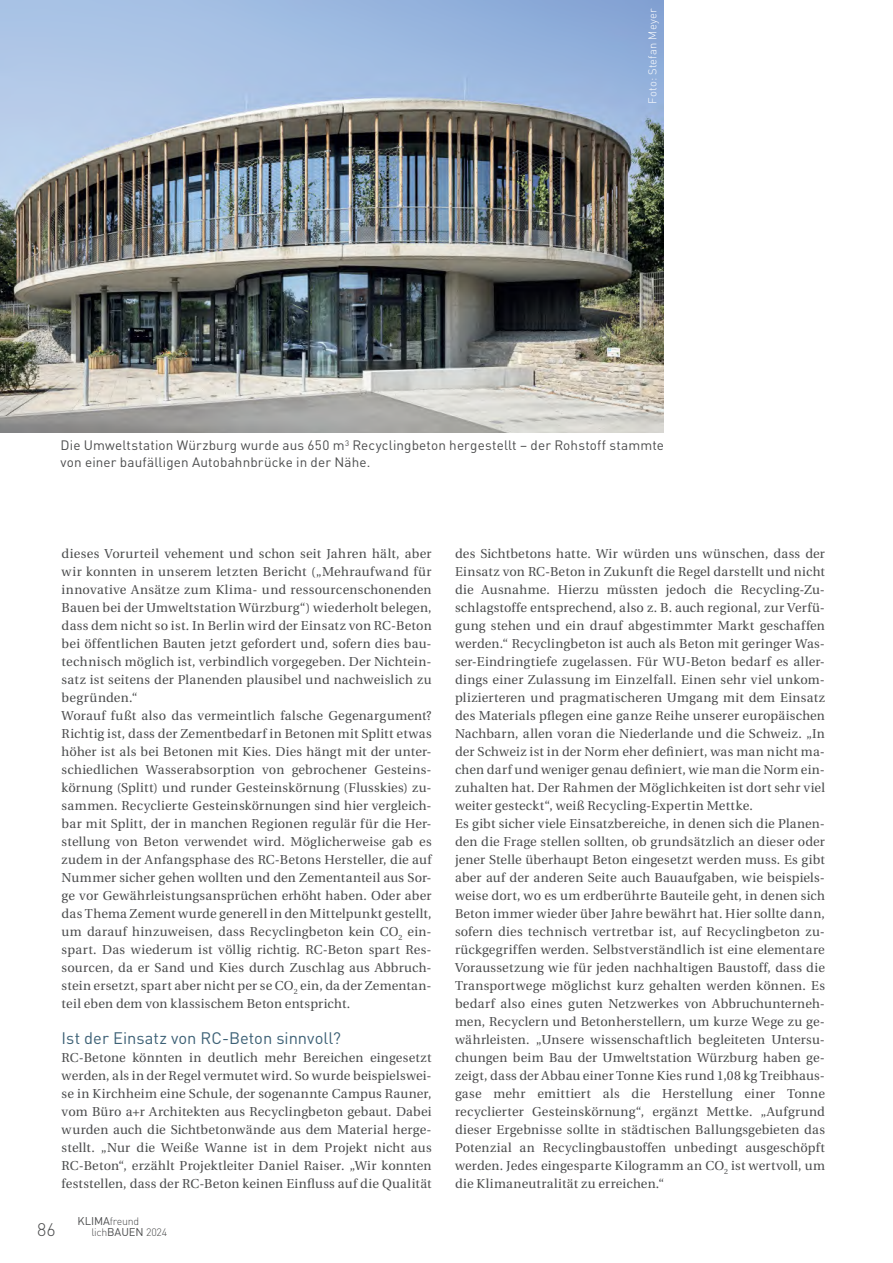
<style>
.page{position:relative;width:893px;height:1263px;background:#fff}
.page>*{position:absolute;margin:0;border:0;box-sizing:border-box;transform-origin:0 0}
.t1{font:300 18px "DIN";color:#4b4c4d}
.t2{font:16.5px "DIN";color:#3d6176}
.t3{font:13.5px/16.5px "DIN";letter-spacing:.01em;color:#4b4c4d}
.t4{font:12.9px/18px "Utopia";letter-spacing:.015em;color:#4b4c4d}
.t5{font:300 11.25px "DIN";letter-spacing:.015em;color:#fff}
.t6{font:300 10.65px/10.4px "DIN";letter-spacing:-.02em;color:#4b4c4d}
.s1{font-weight:400;font-size:11.1px}
</style>
<div class="page">
<img style="left:0;top:0;width:663px;height:432px">
<p class="t5" style="left:645px;top:104px;width:97px;rotate:-90deg">Foto: Stefan Meyer</p>
<p class="t3" style="left:61px;top:437px;width:605px">Die Umweltstation Würzburg wurde aus 650 m<sup>3</sup> Recyclingbeton hergestellt – der Rohstoff stammte von einer baufälligen Autobahnbrücke in der Nähe.</p>
<p class="t4" style="left:62px;top:545px;width:371px">dieses Vorurteil vehement und schon seit Jahren hält, aber wir konnten in unserem letzten Bericht („Mehraufwand für innovative Ansätze zum Klima- und ressourcenschonenden Bauen bei der Umweltstation Würzburg“) wiederholt belegen, dass dem nicht so ist. In Berlin wird der Einsatz von RC-Beton bei öffentlichen Bauten jetzt gefordert und, sofern dies bau&shy;technisch möglich ist, verbindlich vorgegeben. Der Nichtein&shy;satz ist seitens der Planenden plausibel und nachweislich zu begründen.“<br>Worauf fußt also das vermeintlich falsche Gegenargument?<br>Richtig ist, dass der Zementbedarf in Betonen mit Splitt etwas höher ist als bei Betonen mit Kies. Dies hängt mit der unter&shy;schiedlichen Wasserabsorption von gebrochener Gesteins&shy;körnung (Splitt) und runder Gesteinskörnung (Flusskies) zu&shy;sammen. Recyclierte Gesteinskörnungen sind hier vergleich&shy;bar mit Splitt, der in manchen Regionen regulär für die Her&shy;stellung von Beton verwendet wird. Möglicherweise gab es zudem in der Anfangsphase des RC-Betons Hersteller, die auf Nummer sicher gehen wollten und den Zementanteil aus Sor&shy;ge vor Gewährleistungsansprüchen erhöht haben. Oder aber das Thema Zement wurde generell in den Mittelpunkt gestellt, um darauf hinzuweisen, dass Recyclingbeton kein CO<sub>2</sub> ein&shy;spart. Das wiederum ist völlig richtig. RC-Beton spart Res&shy;sourcen, da er Sand und Kies durch Zuschlag aus Abbruch&shy;stein ersetzt, spart aber nicht per se CO<sub>2</sub> ein, da der Zementan&shy;teil eben dem von klassischem Beton entspricht.</p>
<p class="t2" style="left:62px;top:1028px;width:281px">Ist der Einsatz von RC-Beton sinnvoll?</p>
<p class="t4" style="left:62px;top:1049px;width:371px;text-align:justify">RC-Betone könnten in deutlich mehr Bereichen eingesetzt werden, als in der Regel vermutet wird. So wurde beispielswei&shy;se in Kirchheim eine Schule, der sogenannte Campus Rauner, vom Büro a+r Architekten aus Recyclingbeton gebaut. Dabei wurden auch die Sichtbetonwände aus dem Material herge&shy;stellt. „Nur die Weiße Wanne ist in dem Projekt nicht aus RC-Beton“, erzählt Projektleiter Daniel Raiser. „Wir konnten feststellen, dass der RC-Beton keinen Einfluss auf die Qualität</p>
<h1 class="t1" style="left:37px;top:1218px;width:20px">86</h1>
<p class="t6" style="left:91px;top:1216px;width:77px;text-indent:-14px"><span class="s1">klima</span>freund lich<span class="s1">bauen</span> 2024</p>
<p class="t4" style="left:455px;top:545px;width:371px">des Sichtbetons hatte. Wir würden uns wünschen, dass der Einsatz von RC-Beton in Zukunft die Regel darstellt und nicht die Ausnahme. Hierzu müssten jedoch die Recycling-Zu&shy;schlagstoffe entsprechend, also z. B. auch regional, zur Verfü&shy;gung stehen und ein drauf abgestimmter Markt geschaffen werden.“ Recyclingbeton ist auch als Beton mit geringer Was&shy;ser-Eindringtiefe zugelassen. Für WU-Beton bedarf es aller&shy;dings einer Zulassung im Einzelfall. Einen sehr viel unkom&shy;plizierteren und pragmatischeren Umgang mit dem Einsatz des Materials pflegen eine ganze Reihe unserer europäischen Nachbarn, allen voran die Niederlande und die Schweiz. „In der Schweiz ist in der Norm eher definiert, was man nicht ma&shy;chen darf und weniger genau definiert, wie man die Norm ein&shy;zuhalten hat. Der Rahmen der Möglichkeiten ist dort sehr viel weiter gesteckt“, weiß Recycling-Expertin Mettke.<br>Es gibt sicher viele Einsatzbereiche, in denen sich die Planen&shy;den die Frage stellen sollten, ob grundsätzlich an dieser oder jener Stelle überhaupt Beton eingesetzt werden muss. Es gibt aber auf der anderen Seite auch Bauaufgaben, wie beispiels&shy;weise dort, wo es um erdberührte Bauteile geht, in denen sich Beton immer wieder über Jahre bewährt hat. Hier sollte dann, sofern dies technisch vertretbar ist, auf Recyclingbeton zu&shy;rückgegriffen werden. Selbstverständlich ist eine elementare Voraussetzung wie für jeden nachhaltigen Baustoff, dass die Transportwege möglichst kurz gehalten werden können. Es bedarf also eines guten Netzwerkes von Abbruchunterneh&shy;men, Recyclern und Betonherstellern, um kurze Wege zu ge&shy;währleisten. „Unsere wissenschaftlich begleiteten Untersu&shy;chungen beim Bau der Umweltstation Würzburg haben ge&shy;zeigt, dass der Abbau einer Tonne Kies rund 1,08 kg Treibhaus&shy;gase mehr emittiert als die Herstellung einer Tonne recyclierter Gesteinskörnung“, ergänzt Mettke. „Aufgrund dieser Ergebnisse sollte in städtischen Ballungsgebieten das Potenzial an Recyclingbaustoffen unbedingt ausgeschöpft werden. Jedes eingesparte Kilogramm an CO<sub>2</sub> ist wertvoll, um die Klimaneutralität zu erreichen.“</p>
</div>
